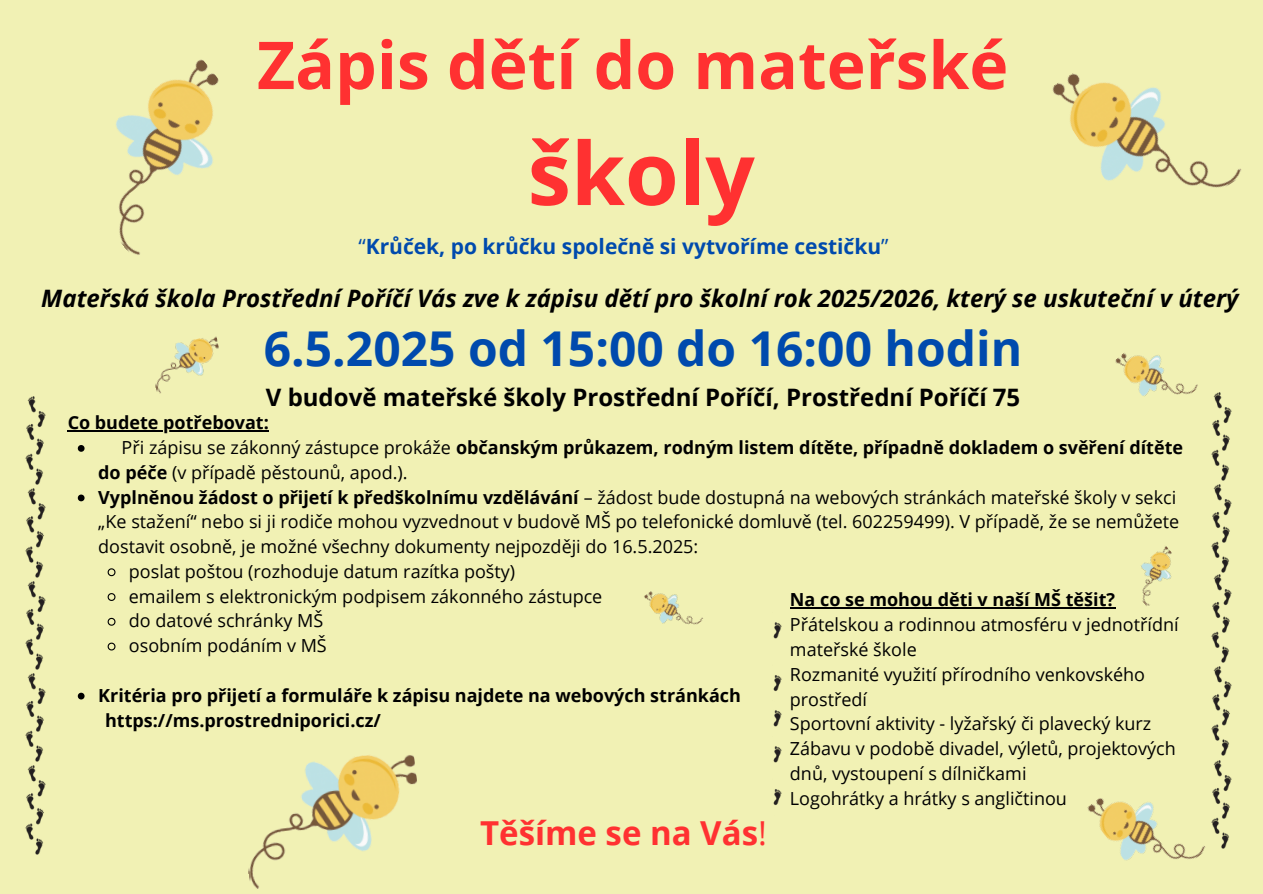
<style>
.page{position:relative;width:1263px;height:894px;background:#fff}
.page>*{position:absolute;margin:0;border:0;box-sizing:border-box;transform-origin:0 0}
.t1{font:700 87px "Open Sans";color:#ff3131}
.t2{font:700 66px "Open Sans";color:#ff3131}
.t3{font:700 48px "Open Sans";color:#004aad}
.t4{font:700 33px "Open Sans";color:#ff3131}
.t5{font:italic 700 24px "Open Sans";color:#000}
.t6{font:700 24px "Open Sans";color:#000}
.t7{font:700 21px "Open Sans";color:#004aad}
.t8{font:18px/24.8px "Open Sans";color:#000}
.t9{font:700 18px/24.8px "Open Sans";color:#000}
.s1{font-weight:400}
.s2{font-weight:700}
</style>
<div class="page">
<div style="left:0;top:0;width:1263px;height:893px;background:#f1f1b4"></div>
<img style="left:25px;top:396px;width:21px;height:459px">
<img style="left:1211px;top:392px;width:21px;height:180px">
<img style="left:1211px;top:572px;width:21px;height:277px">
<img style="left:1052px;top:73px;width:190px;height:115px">
<hr style="left:68px;top:430px;width:201px;height:1px;background:#000">
<svg style="left:78px;top:445px;width:7px;height:6px"></svg>
<svg style="left:78px;top:494px;width:7px;height:7px"></svg>
<svg style="left:107px;top:568px;width:9px;height:9px"></svg>
<svg style="left:107px;top:593px;width:9px;height:8px"></svg>
<svg style="left:107px;top:617px;width:9px;height:9px"></svg>
<svg style="left:107px;top:642px;width:9px;height:9px"></svg>
<svg style="left:78px;top:692px;width:7px;height:7px"></svg>
<hr style="left:790px;top:607px;width:325px;height:1px;background:#000">
<img style="left:116px;top:59px;width:103px;height:196px">
<img style="left:248px;top:755px;width:169px;height:134px">
<img style="left:644px;top:591px;width:59px;height:34px">
<img style="left:1087px;top:798px;width:119px;height:63px">
<img style="left:1141px;top:546px;width:31px;height:60px">
<img style="left:1115px;top:353px;width:83px;height:44px">
<img style="left:155px;top:336px;width:64px;height:58px">
<img style="left:773px;top:622px;width:9px;height:17px">
<img style="left:773px;top:675px;width:9px;height:88px">
<img style="left:773px;top:789px;width:9px;height:17px">
<h1 class="t2" style="left:257px;top:18px;width:753px">Zápis dětí do mateřské</h1>
<h1 class="t1" style="left:528px;top:112px;width:229px">školy</h1>
<p class="t7" style="left:358px;top:231px;width:532px"><span class="s1">“</span>Krůček, po krůčku společně si vytvoříme cestičku<span class="s1">”</span></p>
<h4 class="t5" style="left:41px;top:281px;width:1199px">Mateřská škola Prostřední Poříčí Vás zve k zápisu dětí pro školní rok 2025/2026, který se uskuteční v úterý</h4>
<h4 class="t3" style="left:264px;top:314px;width:760px">6.5.2025 od 15:00 do 16:00 hodin</h4>
<h4 class="t6" style="left:266px;top:380px;width:756px">V budově mateřské školy Prostřední Poříčí, Prostřední Poříčí 75</h4>
<p class="t9" style="left:68px;top:410px;width:203px">Co budete potřebovat:</p>
<p class="t9" style="left:98px;top:434px;width:1086px;text-indent:23px"><span class="s1">Při zápisu se zákonný zástupce prokáže</span> občanským průkazem, rodným listem dítěte, případně dokladem o svěření dítěte do péče <span class="s1">(v případě pěstounů, apod.).</span></p>
<h3 class="t8" style="left:98px;top:484px;width:1082px"><span class="s2">Vyplněnou žádost o přijetí k předškolnímu vzdělávání</span> – žádost bude dostupná na webových stránkách mateřské školy v sekci „Ke stažení“ nebo si ji rodiče mohou vyzvednout v budově MŠ po telefonické domluvě (tel. 602259499). V případě, že se nemůžete dostavit osobně, je možné všechny dokumenty nejpozději do 16.5.2025:</h3>
<p class="t8" style="left:129px;top:558px;width:388px">poslat poštou (rozhoduje datum razítka pošty)</p>
<p class="t8" style="left:129px;top:583px;width:475px">emailem s elektronickým podpisem zákonného zástupce</p>
<p class="t8" style="left:129px;top:608px;width:196px">do datové schránky MŠ</p>
<p class="t8" style="left:129px;top:632px;width:199px">osobním podáním v MŠ</p>
<h5 class="t9" style="left:98px;top:682px;width:644px">Kritéria pro přijetí a formuláře k zápisu najdete na webových stránkách</h5>
<p class="t9" style="left:105px;top:707px;width:277px">https://ms.prostredniporici.cz/</p>
<p class="t9" style="left:790px;top:587px;width:327px">Na co se mohou děti v naší MŠ těšit?</p>
<p class="t8" style="left:790px;top:611px;width:390px">Přátelskou a rodinnou atmosféru v jednotřídní mateřské škole</p>
<p class="t8" style="left:790px;top:661px;width:357px">Rozmanité využití přírodního venkovského prostředí</p>
<p class="t8" style="left:790px;top:710px;width:363px">Sportovní aktivity - lyžařský či plavecký kurz</p>
<p class="t8" style="left:790px;top:735px;width:387px">Zábavu v podobě divadel, výletů, projektových dnů, vystoupení s dílničkami</p>
<p class="t8" style="left:790px;top:785px;width:278px">Logohrátky a hrátky s angličtinou</p>
<h5 class="t4" style="left:480px;top:809px;width:288px">Těšíme se na Vás<span class="s1">!</span></h5>
</div>
